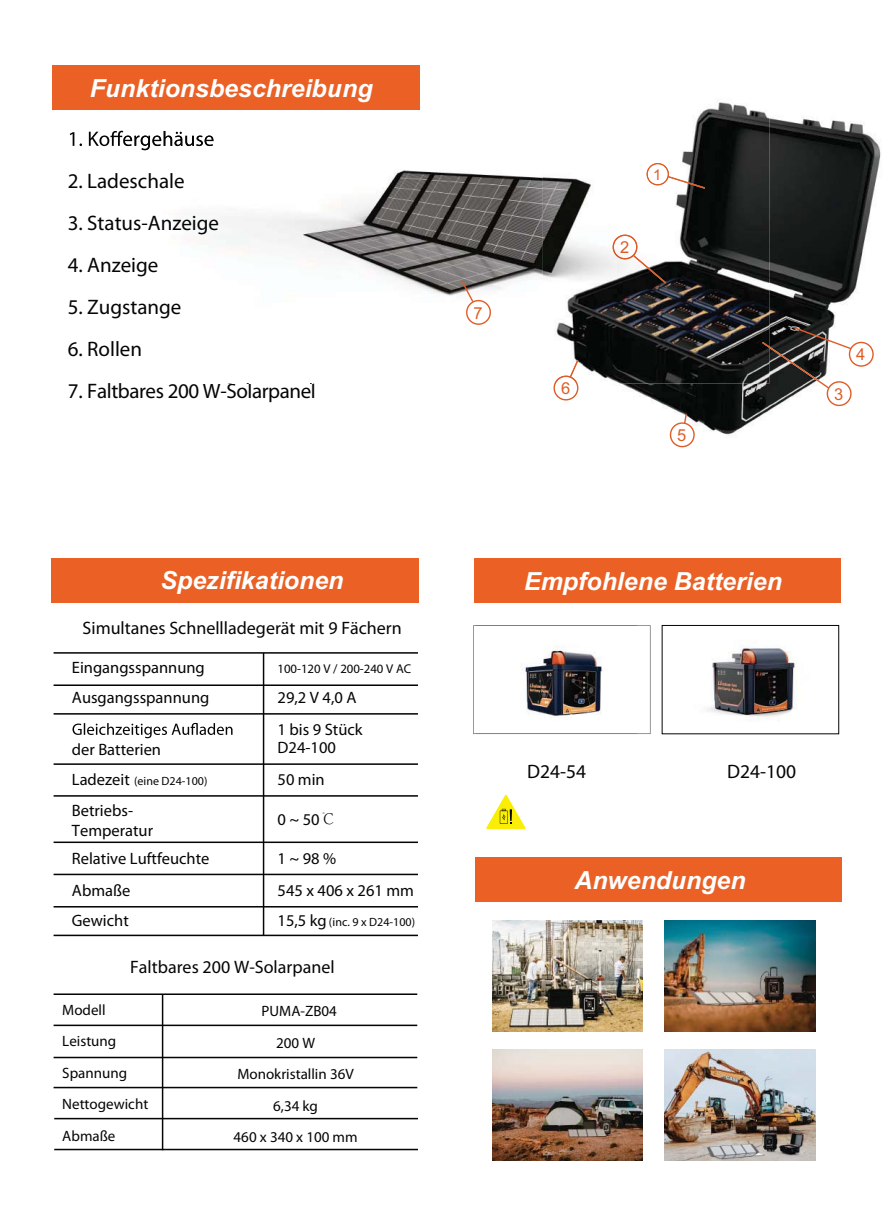
<style>
.page{position:relative;width:893px;height:1212px;background:#fff}
.page>*{position:absolute;margin:0;border:0;box-sizing:border-box;transform-origin:0 0}
.t1{font:italic 700 24.9px "Arial";color:#fff}
.t2{font:21px "Humanist 777 BT Roman B";color:#040505}
.t3{font:21px "Humanist 777 BT Roman B";letter-spacing:-.02em;color:#040505}
.t4{font:19.5px "Humanist 777 BT Roman B";color:#040505}
.t5{font:700 18px "Roboto J";color:#040505}
.t6{font:16.5px/30px "Humanist 777 BT Roman B";color:#040505}
.t7{font:16.5px "Arial";color:#df5d26}
.t8{font:16.5px "Arial";color:#dc5d26}
.t9{font:15px/31.5px "Humanist 777 BT Roman B";color:#040505}
.t10{font:14.85px "Arial";color:#df5d26}
.t11{font:12.75px "Humanist 777 BT Roman B";color:#040505}
.t12{font:12px "Humanist 777 BT Roman B";color:#040505}
.s1{font-size:16.5px}
.s2{font-family:"Adobe Song Std Light GBK EUC H"}
</style>
<div class="page">
<div style="left:475px;top:857px;width:366px;height:45px;background:#ea6025"></div>
<div style="left:52px;top:66px;width:367px;height:44px;background:#ea6025"></div>
<div style="left:51px;top:558px;width:368px;height:44px;background:#ea6025"></div>
<svg style="left:70px;top:131px;width:54px;height:16px"></svg>
<hr style="left:54px;top:993px;width:363px;height:2px;background:#040505">
<hr style="left:54px;top:1024px;width:363px;height:2px;background:#040505">
<hr style="left:54px;top:1057px;width:363px;height:1px;background:#040505">
<hr style="left:54px;top:1087px;width:363px;height:1px;background:#040505">
<hr style="left:54px;top:1118px;width:364px;height:1px;background:#040505">
<div style="left:474px;top:558px;width:367px;height:45px;background:#ea6025"></div>
<img style="left:563px;top:118px;width:318px;height:327px">
<svg style="left:683px;top:413px;width:5px;height:12px"></svg>
<div style="left:827px;top:381px;width:25px;height:25px;border:1px solid #df5d26;border-radius:50%"></div>
<div style="left:849px;top:342px;width:25px;height:25px;border:1px solid #df5d26;border-radius:50%"></div>
<div style="left:670px;top:422px;width:25px;height:25px;border:1px solid #df5d26;border-radius:50%"></div>
<hr style="left:54px;top:1149px;width:364px;height:1px;background:#040505">
<hr style="left:162px;top:994px;width:1px;height:156px;background:#040505">
<hr style="left:263px;top:653px;width:1px;height:282px;background:#040505">
<img style="left:492px;top:920px;width:151px;height:112px">
<img style="left:665px;top:920px;width:150px;height:112px">
<img style="left:492px;top:1049px;width:151px;height:112px">
<img style="left:665px;top:1049px;width:150px;height:112px">
<svg style="left:473px;top:625px;width:177px;height:109px"></svg>
<img style="left:677px;top:630px;width:163px;height:105px">
<div style="left:662px;top:625px;width:177px;height:109px;border:1px solid #040505"></div>
<svg style="left:486px;top:794px;width:40px;height:35px"></svg>
<img style="left:475px;top:625px;width:163px;height:109px">
<hr style="left:54px;top:652px;width:364px;height:2px;background:#040505">
<hr style="left:54px;top:684px;width:364px;height:2px;background:#040505">
<hr style="left:54px;top:713px;width:364px;height:2px;background:#040505">
<hr style="left:54px;top:874px;width:364px;height:1px;background:#040505">
<hr style="left:54px;top:906px;width:364px;height:1px;background:#040505">
<hr style="left:54px;top:935px;width:364px;height:1px;background:#040505">
<hr style="left:54px;top:763px;width:364px;height:2px;background:#040505">
<hr style="left:54px;top:841px;width:364px;height:2px;background:#040505">
<hr style="left:54px;top:795px;width:364px;height:2px;background:#040505">
<svg style="left:72px;top:723px;width:161px;height:15px"></svg>
<img style="left:124px;top:65px;width:419px;height:260px">
<img style="left:124px;top:66px;width:295px;height:44px">
<img style="left:124px;top:131px;width:89px;height:19px">
<img style="left:124px;top:173px;width:60px;height:15px">
<img style="left:124px;top:215px;width:94px;height:19px">
<img style="left:124px;top:258px;width:34px;height:18px">
<img style="left:124px;top:300px;width:57px;height:18px">
<img style="left:543px;top:102px;width:226px;height:282px">
<svg style="left:762px;top:326px;width:91px;height:63px"></svg>
<svg style="left:646px;top:163px;width:59px;height:26px"></svg>
<svg style="left:613px;top:235px;width:53px;height:48px"></svg>
<svg style="left:553px;top:360px;width:25px;height:40px"></svg>
<svg style="left:460px;top:280px;width:15px;height:23px"></svg>
<div style="left:466px;top:300px;width:25px;height:25px;border:1px solid #df5d26;border-radius:50%"></div>
<h1 class="t1" style="left:90px;top:79px;width:284px">Funktionsbeschreibung</h1>
<p class="t2" style="left:68px;top:173px;width:118px">2. Ladeschale</p>
<p class="t2" style="left:68px;top:215px;width:153px">3. Status-Anzeige</p>
<p class="t2" style="left:68px;top:257px;width:92px">4. Anzeige</p>
<p class="t2" style="left:68px;top:299px;width:115px">5. Zugstange</p>
<p class="t2" style="left:68px;top:341px;width:76px">6. Rollen</p>
<p class="t3" style="left:68px;top:383px;width:247px">7. Falt ares 200 W- o arpanel</p>
<p class="t2" style="left:118px;top:383px;width:13px">b</p>
<p class="t2" style="left:224px;top:383px;width:27px">S l</p>
<h1 class="t1" style="left:161px;top:571px;width:184px">Spezifikationen</h1>
<p class="t5" style="left:83px;top:621px;width:321px">Simultanes Schnellladegerät mit 9 Fächern</p>
<p class="t6" style="left:72px;top:654px;width:139px">Eingangsspannung<br>Ausgangsspannung</p>
<p class="t6" style="left:72px;top:735px;width:91px">der Batterien</p>
<p class="t11" style="left:278px;top:664px;width:135px">100-120 V / 200-240 V AC</p>
<p class="t6" style="left:278px;top:684px;width:80px">29,2 V 4,0 A</p>
<p class="t6" style="left:278px;top:721px;width:87px;line-height:18px">1 bis 9 Stück<br>D24-100</p>
<p class="t12" style="left:72px;top:776px;width:137px"><span class="s1">Ladezeit</span> (eine D24-100)</p>
<p class="t6" style="left:278px;top:765px;width:49px">50 min</p>
<p class="t6" style="left:72px;top:802px;width:83px;line-height:19.8px">Betriebs-<br>Temperatur</p>
<p class="t6" style="left:72px;top:844px;width:139px">Relative Luftfeuchte</p>
<p class="t6" style="left:72px;top:877px;width:60px">Abmaße<br>Gewicht</p>
<p class="t6" style="left:278px;top:806px;width:60px">0 ~ 50<span class="s2">℃</span></p>
<p class="t6" style="left:278px;top:844px;width:60px">1 ~ 98 %</p>
<p class="t6" style="left:278px;top:877px;width:138px">545 x 406 x 261 mm</p>
<p class="t12" style="left:278px;top:918px;width:139px"><span class="s1">15,5 kg</span> (inc. 9 x D24-100)</p>
<p class="t5" style="left:130px;top:960px;width:206px">Faltbares 200 W-Solarpanel</p>
<p class="t9" style="left:62px;top:995px;width:45px">Modell</p>
<p class="t9" style="left:62px;top:1026px;width:88px">Leistung<br>Spannung<br>Nettogewicht<br>Abmaße</p>
<p class="t9" style="left:234px;top:996px;width:126px;text-align:center">PUMA-ZB04<br>200 W<br>Monokristallin 36V<br>6,34 kg<br>460 x 340 x 100 mm</p>
<p class="t7" style="left:474px;top:307px;width:11px">7</p>
<p class="t8" style="left:620px;top:241px;width:11px">2</p>
<p class="t10" style="left:653px;top:169px;width:10px">1</p>
<p class="t7" style="left:561px;top:382px;width:11px">6</p>
<p class="t7" style="left:677px;top:429px;width:11px">5</p>
<h1 class="t1" style="left:524px;top:572px;width:259px">Empfohlene Batterien</h1>
<p class="t7" style="left:834px;top:388px;width:11px">3</p>
<p class="t7" style="left:856px;top:349px;width:11px">4</p>
<p class="t4" style="left:527px;top:763px;width:60px">D24-54</p>
<p class="t4" style="left:727px;top:763px;width:70px">D24-100</p>
<h1 class="t1" style="left:574px;top:871px;width:173px">Anwendungen</h1>
</div>
